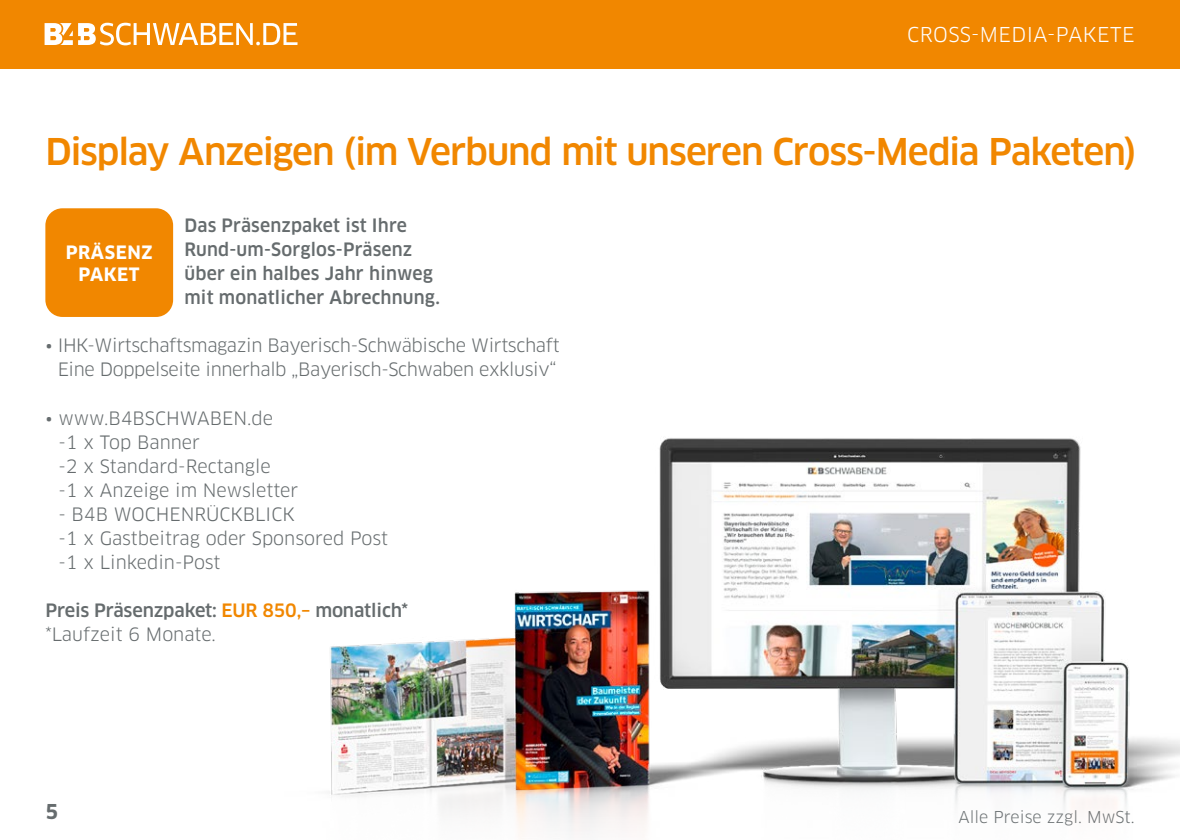
<style>
.page{position:relative;width:1180px;height:840px;background:#fff}
.page>*{position:absolute;margin:0;border:0;box-sizing:border-box;transform-origin:0 0}
.MD_head{font:500 36px "Clan OT";letter-spacing:-.03em;color:#f18700}
.t1{font:20px "Clan OT";letter-spacing:.02em;color:#fff}
.t2{font:700 20px "Clan OT";color:#666c6e}
.MD_gtx{font:18px/24px "Clan OT";letter-spacing:-.015em;color:#666c6e}
.MD_gtx-2{font:500 18px/24px "Clan OT";letter-spacing:.01em;color:#666c6e}
.MD_gtx-3{font:500 18px/24px "Clan OT";letter-spacing:-.01em;color:#666c6e}
.MD-Sprechblase_Head{font:700 18px "Clan OT";letter-spacing:.03em;color:#fff}
.t3{font:16px "Clan OT";color:#666c6e}
.s1{color:#f18700}
.s2{font-weight:400}
</style>
<div class="page">
<div style="left:0;top:0;width:1179px;height:68px;background:#f18700"></div>
<svg style="left:45px;top:23px;width:252px;height:22px"></svg>
<div style="left:45px;top:208px;width:128px;height:109px;background:#f18700;border-radius:17px"></div>
<img style="left:145px;top:208px;width:1034px;height:627px">
<p class="t1" style="left:907px;top:23px;width:229px">CROSS-MEDIA-PAKETE</p>
<p class="MD_head" style="left:45px;top:130px;width:1092px">Display Anzeigen (im Verbund mit unseren Cross-Media Paketen)</p>
<p class="MD_gtx-2" style="left:184px;top:214px;width:257px">Das Präsenzpaket ist Ihre<br>Rund-um-Sorglos-Präsenz über ein halbes Jahr hinweg mit monatlicher Abrechnung.</p>
<p class="MD_gtx" style="left:45px;top:333px;width:515px;text-align:center">• IHK-Wirtschaftsmagazin Bayerisch-Schwäbische Wirtschaft<br>Eine Doppelseite innerhalb „Bayerisch-Schwaben exklusiv“</p>
<p class="MD_gtx" style="left:58px;top:405px;width:241px;text-indent:-13px">• www.B4BSCHWABEN.de<br>-1 x Top Banner<br>-2 x Standard-Rectangle<br>-1 x Anzeige im Newsletter</p>
<p class="MD_gtx" style="left:58px;top:501px;width:331px">- B4B WOCHENRÜCKBLICK<br>-1 x Gastbeitrag oder Sponsored Post -1 x Linkedin-Post</p>
<p class="MD_gtx-3" style="left:45px;top:598px;width:364px">Preis Präsenzpaket: <span class="s1">EUR 850,–</span> monatlich* <span class="s2">*Laufzeit 6 Monate.</span></p>
<p class="MD-Sprechblase_Head" style="left:66px;top:241px;width:88px">PRÄSENZ</p>
<p class="MD-Sprechblase_Head" style="left:78px;top:263px;width:63px">PAKET</p>
<p class="t2" style="left:45px;top:799px;width:14px">5</p>
<p class="t3" style="left:958px;top:807px;width:177px">Alle Preise zzgl. MwSt.</p>
</div>
